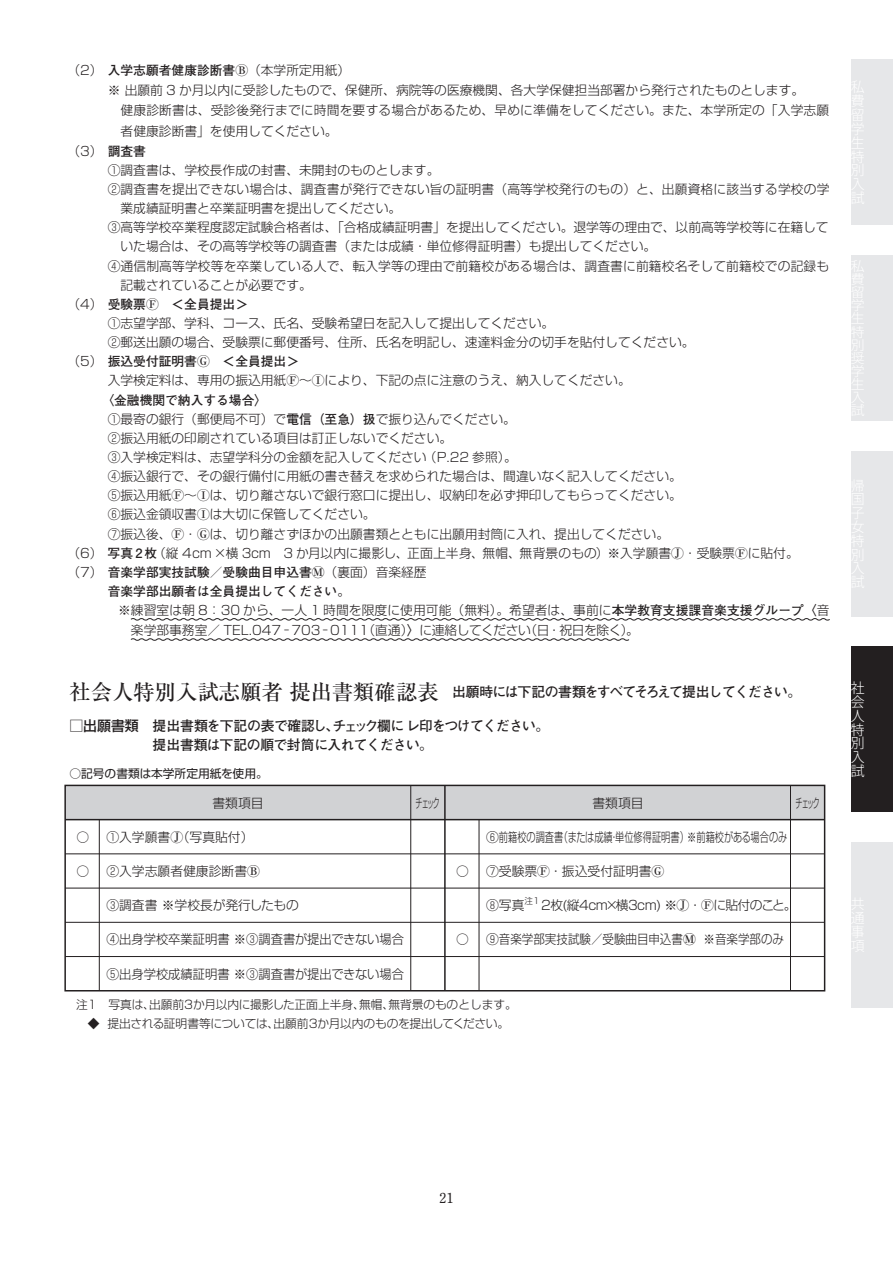
<style>
.page{position:relative;width:893px;height:1263px;background:#fff}
.page>*{position:absolute;margin:0;border:0;box-sizing:border-box;transform-origin:0 0}
.t1{font:700 13.95px "Futo Go B101 Pro";letter-spacing:-.065em;color:#231f20}
.t2{font:700 13.8px "Futo Go B101 Pro";letter-spacing:-.05em;color:#231f20}
.t3{font:300 13.8px "Koz Go Pro";color:#fff}
.t4{font:700 13.8px "Futo Min A101 Pro";color:#231f20}
.t5{font:300 12.9px "Shin Go Pro";color:#231f20}
.t6{font:300 12.9px "Shin Go Pro";letter-spacing:-.04em;color:#231f20}
.t7{font:300 12.9px "Shin Go Pro";color:#231f20;scale:.55 1}
.t8{font:300 12.75px/19.2px "Shin Go Pro";color:#231f20}
.t9{font:700 12.75px/19.2px "Futo Go B101 Pro";color:#231f20}
.t10{font:300 11.7px/19.2px "Shin Go Pro";letter-spacing:-.015em;color:#231f20}
.t11{font:11.7px "Shin Go Pro";color:#231f20}
.t12{font:300 8.55px "Shin Go Pro";color:#231f20}
.s1{font-family:"Futo Go B101 Pro";font-weight:700}
.s2{font-family:"Ryumin Pro";font-weight:700}
.s3{font-family:"Shin Go Pro";font-weight:300}
.s4{font-family:"Ryumin Pro"}
.s5{font-family:"Ryumin Pro";font-weight:500;font-size:21.45px}
.s6{font-family:"Shin Go Pro";font-weight:500}
</style>
<div class="page">
<div style="left:851px;top:60px;width:42px;height:165px;background:#e6e7e9"></div>
<div style="left:851px;top:255px;width:42px;height:166px;background:#e6e7e9"></div>
<div style="left:851px;top:451px;width:42px;height:166px;background:#e6e7e9"></div>
<div style="left:851px;top:646px;width:42px;height:166px;background:#231f20"></div>
<div style="left:851px;top:842px;width:42px;height:166px;background:#e6e7e9"></div>
<div style="left:65px;top:785px;width:760px;height:35px;background:#d1d2d4"></div>
<div style="left:64px;top:785px;width:761px;height:206px;border:1px solid #231f20"></div>
<hr style="left:65px;top:819px;width:760px;height:1px;background:#231f20">
<hr style="left:65px;top:853px;width:760px;height:1px;background:#231f20">
<hr style="left:65px;top:888px;width:760px;height:1px;background:#231f20">
<hr style="left:65px;top:922px;width:760px;height:1px;background:#231f20">
<hr style="left:65px;top:956px;width:760px;height:1px;background:#231f20">
<hr style="left:790px;top:785px;width:1px;height:206px;background:#231f20">
<hr style="left:444px;top:785px;width:2px;height:206px;background:#231f20">
<hr style="left:410px;top:785px;width:1px;height:206px;background:#231f20">
<hr style="left:479px;top:820px;width:1px;height:171px;background:#231f20">
<hr style="left:99px;top:820px;width:1px;height:171px;background:#231f20">
<svg style="left:130px;top:618px;width:700px;height:3px"></svg>
<svg style="left:130px;top:638px;width:500px;height:3px"></svg>
<p class="t8" style="left:67px;top:59px;width:284px">（2）<span class="s1">入学志願者健康診断書</span><span class="s2">Ⓑ</span>（本学所定用紙）</p>
<p class="t8" style="left:108px;top:79px;width:698px">※ 出願前 3 か月以内に受診したもので、保健所、病院等の医療機関、各大学保健担当部署から発行されたものとします。</p>
<p class="t8" style="left:121px;top:99px;width:710px">健康診断書は、受診後発行までに時間を要する場合があるため、早めに準備をしてください。また、本学所定の「入学志願</p>
<p class="t8" style="left:121px;top:120px;width:218px">者健康診断書」を使用してください。</p>
<p class="t8" style="left:67px;top:140px;width:80px">（3）<span class="s1">調査書</span></p>
<p class="t8" style="left:108px;top:159px;width:333px">①調査書は、学校長作成の封書、未開封のものとします。</p>
<p class="t8" style="left:108px;top:178px;width:723px">②調査書を提出できない場合は、調査書が発行できない旨の証明書（高等学校発行のもの）と、出願資格に該当する学校の学</p>
<p class="t8" style="left:121px;top:197px;width:282px">業成績証明書と卒業証明書を提出してください。</p>
<p class="t8" style="left:108px;top:216px;width:722px">③ 高等学校卒業程度認定試験合格者は、「合格成績証明書」を提出してください。退学等の理由で、以前高等学校等に在籍して</p>
<p class="t8" style="left:121px;top:235px;width:537px">いた場合は、その高等学校等の調査書（または成績・単位修得証明書）も提出してください。</p>
<p class="t8" style="left:108px;top:255px;width:723px">④ 通信制高等学校等を卒業している人で、転入学等の理由で前籍校がある場合は、調査書に前籍校名そして前籍校での記録も</p>
<p class="t8" style="left:121px;top:274px;width:193px">記載されていることが必要です。</p>
<p class="t9" style="left:67px;top:293px;width:182px"><span class="s3">（4）</span>受験票<span class="s4">Ⓕ</span>　＜全員提出＞</p>
<p class="t8" style="left:108px;top:312px;width:588px">①志望学部、学科、コース、氏名、受験希望日を記入して提出してください。<br>②郵送出願の場合、受験票に郵便番号、住所、氏名を明記し、速達料金分の切手を貼付してください。</p>
<p class="t9" style="left:67px;top:350px;width:233px"><span class="s3">（5）</span>振込受付証明書<span class="s4">Ⓖ</span>　＜全員提出＞</p>
<p class="t8" style="left:108px;top:369px;width:524px">入学検定料は、専用の振込用紙<span class="s2">Ⓕ</span>～<span class="s2">Ⓘ</span>により、下記の点に注意のうえ、納入してください。</p>
<p class="t9" style="left:101px;top:388px;width:167px">〈金融機関で納入する場合〉</p>
<p class="t8" style="left:108px;top:408px;width:410px">①最寄の銀行（郵便局不可）で<span class="s1">電信（至急）扱</span>で振り込んでください。</p>
<p class="t8" style="left:108px;top:427px;width:346px">②振込用紙の印刷されている項目は訂正しないでください。</p>
<p class="t8" style="left:108px;top:446px;width:411px">③入学検定料は、志望学科分の金額を記入してください（P.22 参照）。</p>
<p class="t8" style="left:108px;top:465px;width:576px">④振込銀行で、その銀行備付に用紙の書き替えを求められた場合は、間違いなく記入してください。</p>
<p class="t8" style="left:108px;top:484px;width:576px">⑤振込用紙<span class="s2">Ⓕ</span>～<span class="s2">Ⓘ</span>は、切り離さないで銀行窓口に提出し、収納印を必ず押印してもらってください。</p>
<p class="t8" style="left:108px;top:503px;width:269px">⑥振込金領収書<span class="s2">Ⓘ</span>は大切に保管してください。</p>
<p class="t8" style="left:108px;top:522px;width:563px">⑦振込後、<span class="s2">Ⓕ</span>・<span class="s2">Ⓖ</span>は、切り離さずほかの出願書類とともに出願用封筒に入れ、提出してください。</p>
<p class="t8" style="left:67px;top:542px;width:733px">（6）<span class="s1">写真 2 枚</span>（縦 4cm×横 3cm　3 か月以内に撮影し、正面上半身、無帽、無背景のもの）※入学願書<span class="s2">Ⓙ</span>・受験票<span class="s2">Ⓕ</span>に貼付。</p>
<p class="t9" style="left:108px;top:561px;width:320px;text-indent:-40px"><span class="s3">（7）</span>音楽学部実技試験／受験曲目申込書<span class="s4">Ⓜ</span><span class="s3">（裏面）音楽経歴</span>音楽学部出願者は全員提出してください。</p>
<p class="t8" style="left:131px;top:598px;width:700px;line-height:20.2px;text-indent:-13px">※ 練習室は朝 8：30 から、一人 1 時間を限度に使用可能（無料）。希望者は、事前に<span class="s1">本学教育支援課音楽支援グループ〈</span>音楽学部事務室／ TEL.047 － 703－ 0111（直通）<span class="s1">〉</span>に連絡してください（日・祝日を除く）。</p>
<p class="t1" style="left:69px;top:681px;width:733px"><span class="s5">社会人特別入試志願者 提出書類確認表</span> 出願時には下記の書類をすべてそろえて提出してください。</p>
<p class="t1" style="left:69px;top:715px;width:481px"><span class="s6">□出願書類　</span>提出書類を下記の表で確認し、チェック欄にレ印をつけてください。</p>
<p class="t2" style="left:153px;top:734px;width:282px">提出書類は下記の順で封筒に入れてください。</p>
<p class="t11" style="left:69px;top:763px;width:200px">○記号の書類は本学所定用紙を使用。</p>
<p class="t5" style="left:212px;top:793px;width:53px">書類項目</p>
<p class="t7" style="left:416px;top:793px;width:46px">チェック</p>
<p class="t5" style="left:592px;top:793px;width:53px">書類項目</p>
<p class="t7" style="left:795px;top:793px;width:46px">チェック</p>
<p class="t5" style="left:77px;top:826px;width:179px">○ ①入学願書<span class="s2">Ⓙ</span>（写真貼付）</p>
<p class="t5" style="left:77px;top:860px;width:185px">○ ②入学志願者健康診断書<span class="s2">Ⓑ</span></p>
<p class="t5" style="left:106px;top:895px;width:194px">③調査書 ※学校長が発行したもの</p>
<p class="t5" style="left:106px;top:929px;width:299px">④出身学校卒業証明書 ※③調査書が提出できない場合</p>
<p class="t5" style="left:106px;top:963px;width:299px">⑤出身学校成績証明書 ※③調査書が提出できない場合</p>
<p class="t5" style="left:486px;top:826px;width:303px">⑥前籍校の調査書（または成績・単位修得証明書）※前籍校がある場合のみ</p>
<p class="t5" style="left:456px;top:860px;width:210px">○ ⑦受験票<span class="s2">Ⓕ</span>・振込受付証明書<span class="s2">Ⓖ</span></p>
<p class="t5" style="left:486px;top:895px;width:40px">⑧写真</p>
<p class="t12" style="left:524px;top:894px;width:17px">注1</p>
<p class="t6" style="left:541px;top:895px;width:257px">2枚(縦4cm×横3cm) ※<span class="s2">Ⓙ</span>・<span class="s2">Ⓕ</span>に貼付のこと。</p>
<p class="t5" style="left:456px;top:929px;width:329px">○ ⑨音楽学部実技試験／受験曲目申込書<span class="s2">Ⓜ</span> ※音楽学部のみ</p>
<p class="t10" style="left:76px;top:993px;width:442px">注1　写真は、出願前3か月以内に撮影した正面上半身、無帽、無背景のものとします。　◆ 提出される証明書等については、出願前3か月以内のものを提出してください。</p>
<p class="t3" style="left:851px;top:679px;width:15px">社</p>
<p class="t3" style="left:851px;top:693px;width:15px">会</p>
<p class="t3" style="left:851px;top:707px;width:15px">人</p>
<p class="t3" style="left:851px;top:720px;width:15px">特</p>
<p class="t3" style="left:851px;top:734px;width:15px">別</p>
<p class="t3" style="left:851px;top:748px;width:15px">入</p>
<p class="t3" style="left:851px;top:762px;width:15px">試</p>
<p class="t4" style="left:439px;top:1187px;width:16px">21</p>
</div>
